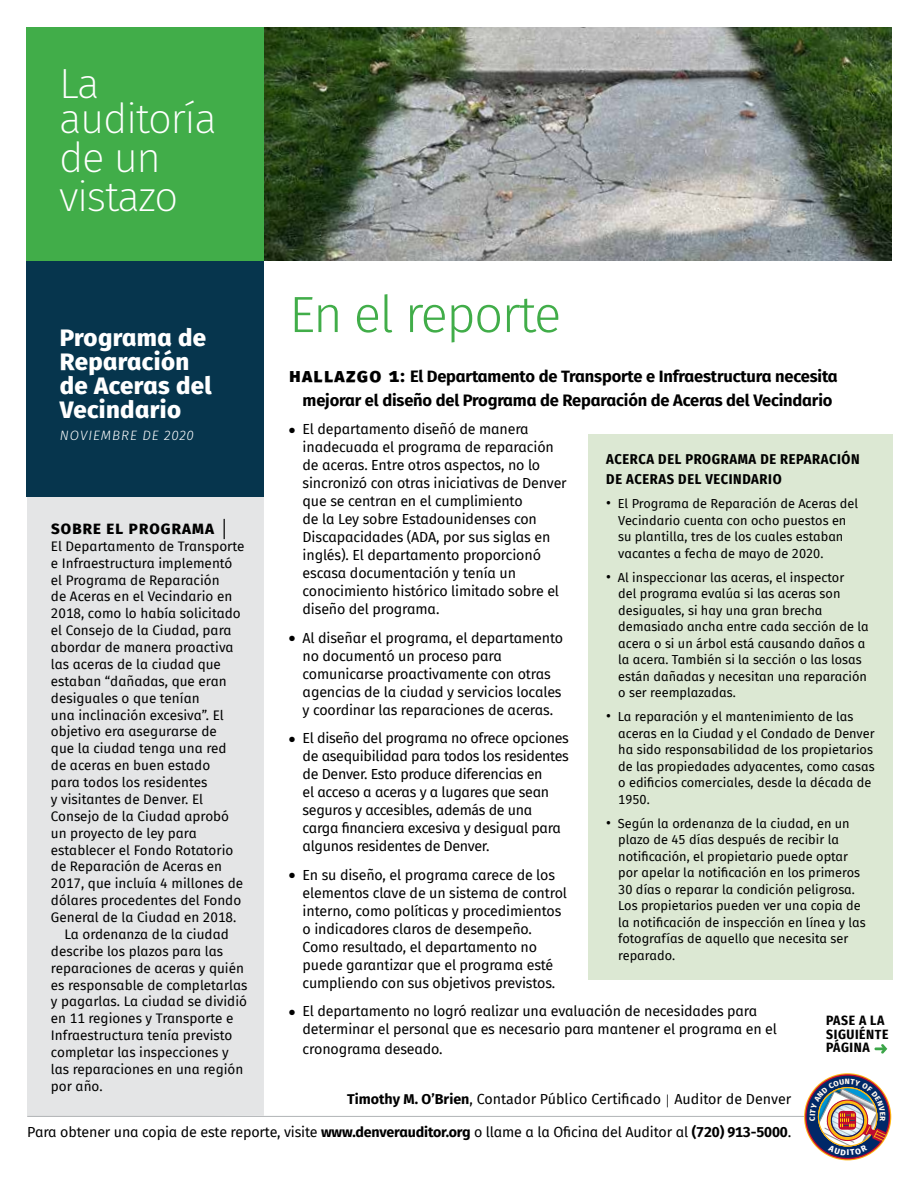
<style>
.page{position:relative;width:918px;height:1188px;background:#fff}
.page>*{position:absolute;margin:0;border:0;box-sizing:border-box;transform-origin:0 0}
.t1{font:300 51px "Fira Sans";letter-spacing:-.035em;color:#41ad49}
.t2{font:200 42px/34.5px "Fira Sans";letter-spacing:-.035em;color:#fff}
.t3{font:800 24px/24px "Fira Sans";letter-spacing:.015em;color:#fff}
.t4{font:700 16.5px/24px "Fira Sans";letter-spacing:-.01em;color:#000;text-align:center}
.t5{font:800 15px "Fira Sans";letter-spacing:.075em;color:#000}
.t6{font:14.25px/18px "Fira Sans";letter-spacing:-.01em;color:#000}
.t7{font:700 14.25px/20.5px "Fira Sans Condensed";letter-spacing:.045em;color:#000}
.t8{font:13.5px "Fira Sans";color:#000}
.t9{font:700 13.5px/13.5px "Fira Sans Condensed";letter-spacing:.045em;color:#000}
.t10{font:italic 300 13.5px "Fira Sans";letter-spacing:.07em;color:#fff}
.t11{font:12.75px/16.5px "Fira Sans";color:#000}
.s1{font-weight:300;font-size:22.5px}
.s2{font-weight:800;font-size:19.5px}
.s3{font-weight:800;font-size:18px}
.s4{font-size:15px}
.s5{font-weight:700}
.s6{font-weight:300}
</style>
<div class="page">
<img style="left:264px;top:27px;width:627px;height:234px">
<div style="left:27px;top:496px;width:237px;height:620px;background:#e4e5e6"></div>
<div style="left:27px;top:27px;width:237px;height:235px;background:#41ad49"></div>
<div style="left:27px;top:261px;width:237px;height:235px;background:#06354d"></div>
<div style="left:588px;top:434px;width:305px;height:546px;background:#dce8d3"></div>
<hr style="left:27px;top:1116px;width:821px;height:1px;background:#b1b4b6">
<svg style="left:874px;top:1044px;width:13px;height:10px"></svg>
<svg style="left:804px;top:1073px;width:87px;height:87px"></svg>
<svg style="left:805px;top:1074px;width:85px;height:85px"></svg>
<div style="left:807px;top:1076px;width:82px;height:82px;background:#002868;border-radius:50%"></div>
<img style="left:810px;top:1079px;width:77px;height:76px">
<h2 class="t2" style="left:59px;top:66px;width:159px">La auditoría</h2>
<h2 class="t2" style="left:59px;top:138px;width:120px;line-height:39px">de un vistazo</h2>
<h3 class="t3" style="left:60px;top:324px;width:153px">Programa de<br>Reparación de Aceras del<br>Vecindario</h3>
<p class="t10" style="left:60px;top:426px;width:136px">NOVIEMBRE DE 2020</p>
<p class="t5" style="left:51px;top:516px;width:180px">SOBRE EL PROGRAMA <span class="s1">|</span></p>
<p class="t8" style="left:51px;top:536px;width:195px">El Departamento de Transporte</p>
<p class="t8" style="left:51px;top:553px;width:183px">e Infraestructura implementó</p>
<p class="t8" style="left:51px;top:570px;width:170px">el Programa de Reparación</p>
<p class="t8" style="left:51px;top:586px;width:183px">de Aceras en el Vecindario en</p>
<p class="t8" style="left:51px;top:603px;width:191px">2018, como lo había solicitado</p>
<p class="t8" style="left:51px;top:620px;width:182px">el Consejo de la Ciudad, para</p>
<p class="t8" style="left:51px;top:637px;width:184px">abordar de manera proactiva</p>
<p class="t8" style="left:51px;top:654px;width:172px">las aceras de la ciudad que</p>
<p class="t8" style="left:51px;top:671px;width:177px">estaban “dañadas, que eran</p>
<p class="t8" style="left:51px;top:688px;width:150px">desiguales o que tenían</p>
<p class="t8" style="left:51px;top:705px;width:174px">una inclinación excesiva”. El</p>
<p class="t8" style="left:51px;top:721px;width:167px">objetivo era asegurarse de</p>
<p class="t8" style="left:51px;top:738px;width:177px">que la ciudad tenga una red</p>
<p class="t8" style="left:51px;top:755px;width:161px">de aceras en buen estado</p>
<p class="t8" style="left:51px;top:772px;width:158px">para todos los residentes</p>
<p class="t8" style="left:51px;top:789px;width:154px">y visitantes de Denver. El</p>
<p class="t8" style="left:51px;top:806px;width:180px">Consejo de la Ciudad aprobó</p>
<p class="t8" style="left:51px;top:823px;width:147px">un proyecto de ley para</p>
<p class="t8" style="left:51px;top:840px;width:184px">establecer el Fondo Rotatorio</p>
<p class="t8" style="left:51px;top:856px;width:173px">de Reparación de Aceras en</p>
<p class="t8" style="left:51px;top:873px;width:194px">2017, que incluía 4 millones de</p>
<p class="t8" style="left:51px;top:890px;width:192px">dólares procedentes del Fondo</p>
<p class="t8" style="left:51px;top:907px;width:187px">General de la Ciudad en 2018.</p>
<p class="t8" style="left:64px;top:924px;width:166px">La ordenanza de la ciudad</p>
<p class="t8" style="left:51px;top:941px;width:174px">describe los plazos para las</p>
<p class="t8" style="left:51px;top:958px;width:195px">reparaciones de aceras y quién</p>
<p class="t8" style="left:51px;top:975px;width:198px">es responsable de completarlas</p>
<p class="t8" style="left:51px;top:991px;width:198px">y pagarlas. La ciudad se dividió</p>
<p class="t8" style="left:51px;top:1008px;width:184px">en 11 regiones y Transporte e</p>
<p class="t8" style="left:51px;top:1025px;width:183px">Infraestructura tenía previsto</p>
<p class="t8" style="left:51px;top:1042px;width:179px">completar las inspecciones y</p>
<p class="t8" style="left:51px;top:1059px;width:194px">las reparaciones en una región</p>
<p class="t8" style="left:51px;top:1076px;width:53px">por año.</p>
<h1 class="t1" style="left:289px;top:278px;width:274px">En el reporte</h1>
<p class="t4" style="left:289px;top:363px;width:550px"><span class="s2">hallazgo 1</span><span class="s3">:</span> El Departamento de Transporte e Infraestructura necesita mejorar el diseño del Programa de Reparación de Aceras del Vecindario</p>
<p class="t6" style="left:303px;top:420px;width:266px;text-indent:-14px">● El departamento diseñó de manera inadecuada el programa de reparación de aceras. Entre otros aspectos, no lo sincronizó con otras iniciativas de Denver que se centran en el cumplimiento<br>de la Ley sobre Estadounidenses con Discapacidades (ADA, por sus siglas en inglés). El departamento proporcionó escasa documentación y tenía un conocimiento histórico limitado sobre el diseño del programa.</p>
<p class="t6" style="left:303px;top:628px;width:262px;text-indent:-14px">● Al diseñar el programa, el departamento no documentó un proceso para comunicarse proactivamente con otras agencias de la ciudad y servicios locales y coordinar las reparaciones de aceras.</p>
<p class="t6" style="left:303px;top:729px;width:268px;text-indent:-14px">● El diseño del programa no ofrece opciones de asequibilidad para todos los residentes de Denver. Esto produce diferencias en<br>el acceso a aceras y a lugares que sean seguros y accesibles, además de una carga financiera excesiva y desigual para algunos residentes de Denver.</p>
<p class="t6" style="left:303px;top:865px;width:266px;text-indent:-14px">● En su diseño, el programa carece de los elementos clave de un sistema de control interno, como políticas y procedimientos o indicadores claros de desempeño.<br>Como resultado, el departamento no puede garantizar que el programa esté cumpliendo con sus objetivos previstos.</p>
<p class="t6" style="left:303px;top:1002px;width:476px;text-indent:-14px">● El departamento no logró realizar una evaluación de necesidades para determinar el personal que es necesario para mantener el programa en el</p>
<p class="t6" style="left:303px;top:1039px;width:142px">cronograma deseado.</p>
<p class="t7" style="left:606px;top:448px;width:255px">ACERCA DEL PROGRAMA DE REPARACIÓN<br>DE ACERAS DEL VECINDARIO</p>
<p class="t11" style="left:618px;top:495px;width:242px;text-indent:-12px"><span class="s4">•</span> El Programa de Reparación de Aceras del Vecindario cuenta con ocho puestos en su plantilla, tres de los cuales estaban vacantes a fecha de mayo de 2020.</p>
<p class="t11" style="left:618px;top:569px;width:252px;text-indent:-12px"><span class="s4">•</span> Al inspeccionar las aceras, el inspector<br>del programa evalúa si las aceras son desiguales, si hay una gran brecha demasiado ancha entre cada sección de la acera o si un árbol está causando daños a la acera. También si la sección o las losas están dañadas y necesitan una reparación o ser reemplazadas.</p>
<p class="t11" style="left:618px;top:708px;width:258px;text-indent:-12px"><span class="s4">•</span> La reparación y el mantenimiento de las aceras en la Ciudad y el Condado de Denver ha sido responsabilidad de los propietarios de las propiedades adyacentes, como casas o edificios comerciales, desde la década de 1950.</p>
<p class="t11" style="left:618px;top:815px;width:249px;text-indent:-12px"><span class="s4">•</span> Según la ordenanza de la ciudad, en un plazo de 45 días después de recibir la notificación, el propietario puede optar por apelar la notificación en los primeros 30 días o reparar la condición peligrosa.<br>Los propietarios pueden ver una copia de la notificación de inspección en línea y las fotografías de aquello que necesita ser reparado.</p>
<p class="t9" style="left:826px;top:1013px;width:64px">PASE A LA<br>SIGUIÉNTE<br>PÁGINA</p>
<p class="t6" style="left:347px;top:1090px;width:446px"><span class="s5">Timothy M. O’Brien</span>, Contador Público Certificado <span class="s6">|</span> Auditor de Denver</p>
<p class="t6" style="left:27px;top:1123px;width:766px">Para obtener una copia de este reporte, visite <span class="s5">www.denverauditor.org</span> o llame a la Oficina del Auditor al <span class="s5">(720) 913-5000</span><span class="s4">.</span></p>
</div>
